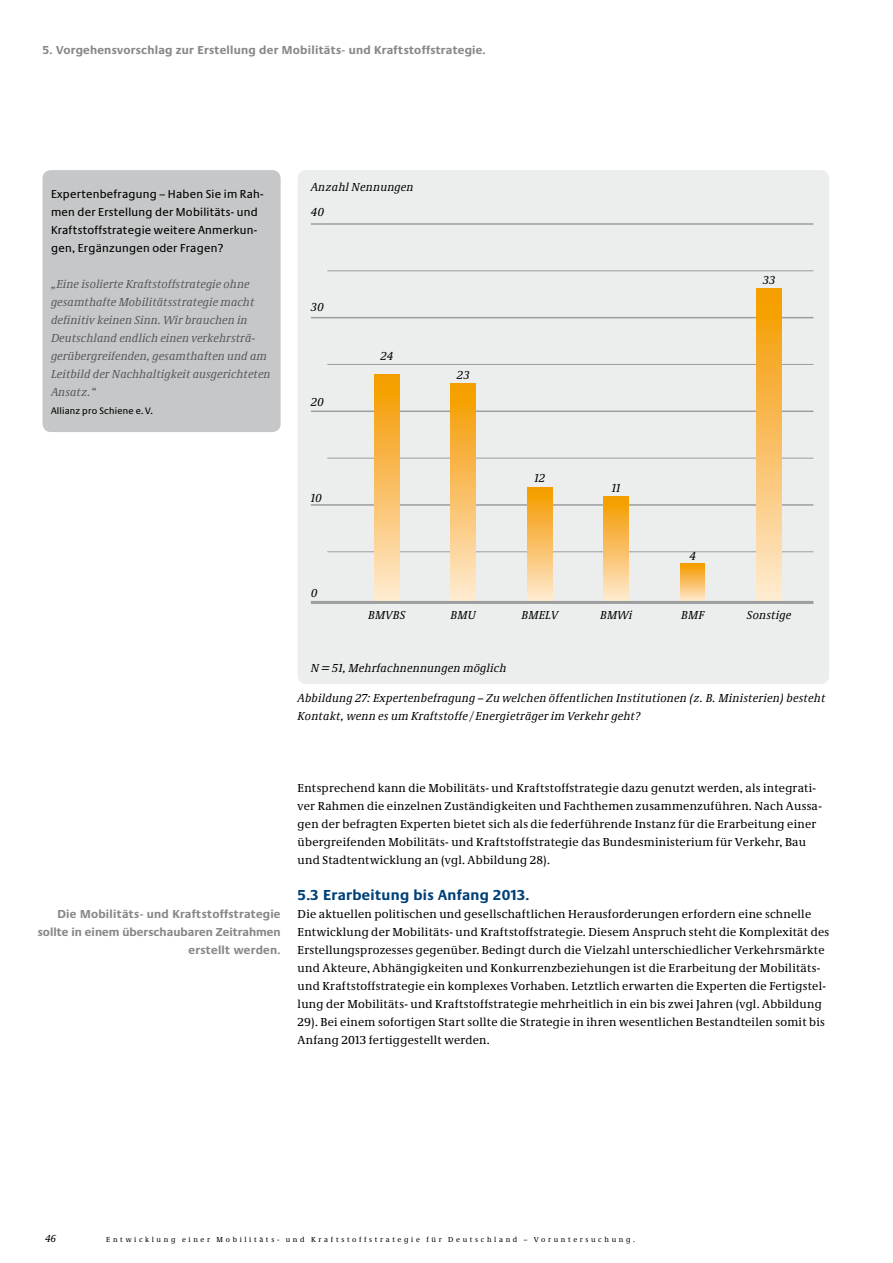
<style>
.page{position:relative;width:893px;height:1263px;background:#fff}
.page>*{position:absolute;margin:0;border:0;box-sizing:border-box;transform-origin:0 0}
.t1{font:700 15px "Neue Praxis";letter-spacing:.02em;color:#004178}
.t2{font:12px/18px "Neue Demos";letter-spacing:.02em;color:#000}
.t3{font:italic 12px/18px "Neue Demos";letter-spacing:.02em;color:#000}
.t4{font:italic 12px/18px "Neue Demos";letter-spacing:.01em;color:#58585a}
.t5{font:700 12px/18px "Neue Praxis";letter-spacing:.02em;color:#87888a;text-align:right}
.t6{font:12px/18px "Neue Praxis";letter-spacing:.02em;color:#000}
.t7{font:italic 10.5px "Neue Demos";color:#000}
.t8{font:9.75px "Neue Praxis";letter-spacing:.02em;color:#000}
.t9{font:7.5px "Neue Demos";letter-spacing:.35em;color:#000}
</style>
<div class="page">
<div style="left:298px;top:170px;width:531px;height:514px;background:#eceded;border-radius:9px"></div>
<hr style="left:311px;top:504px;width:502px;height:2px;background:#9c9e9f">
<hr style="left:327px;top:551px;width:486px;height:1px;background:#9c9e9f">
<hr style="left:327px;top:458px;width:486px;height:1px;background:#9c9e9f">
<hr style="left:311px;top:410px;width:502px;height:2px;background:#9c9e9f">
<hr style="left:327px;top:271px;width:486px;height:1px;background:#9c9e9f">
<hr style="left:311px;top:317px;width:502px;height:1px;background:#9c9e9f">
<hr style="left:311px;top:223px;width:502px;height:2px;background:#9c9e9f">
<hr style="left:327px;top:364px;width:486px;height:1px;background:#9c9e9f">
<div style="left:374px;top:374px;width:25px;height:227px;background:linear-gradient(to bottom,#f49900,#ffe9d1)"></div>
<div style="left:527px;top:487px;width:25px;height:114px;background:linear-gradient(to bottom,#f49800,#ffe8ce)"></div>
<div style="left:680px;top:563px;width:25px;height:38px;background:linear-gradient(to bottom,#f49800,#fee4c6)"></div>
<div style="left:451px;top:383px;width:25px;height:218px;background:linear-gradient(to bottom,#f49900,#ffe8d0)"></div>
<div style="left:604px;top:496px;width:24px;height:105px;background:linear-gradient(to bottom,#f49800,#ffe8d0)"></div>
<div style="left:757px;top:289px;width:24px;height:312px;background:linear-gradient(to bottom,#f49900,#ffe9d1)"></div>
<hr style="left:311px;top:601px;width:502px;height:3px;background:#9c9e9f">
<div style="left:43px;top:170px;width:238px;height:262px;background:#c6c7c8;border-radius:9px"></div>
<p class="t5" style="left:43px;top:41px;width:445px">5. Vorgehensvorschlag zur Erstellung der Mobilitäts- und Kraftstoffstrategie.</p>
<p class="t6" style="left:51px;top:185px;width:214px">Expertenbefragung – Haben Sie im Rah&shy;men der Erstellung der Mobilitäts- und Kraftstoffstrategie weitere Anmerkun&shy;gen, Ergänzungen oder Fragen?</p>
<p class="t4" style="left:51px;top:275px;width:221px">„Eine isolierte Kraftstoffstrategie ohne gesamthafte Mobilitätsstrategie macht definitiv keinen Sinn. Wir brauchen in Deutschland endlich einen verkehrsträ&shy;gerübergreifenden, gesamthaften und am Leitbild der Nachhaltigkeit ausgerichteten Ansatz.“</p>
<p class="t8" style="left:51px;top:405px;width:103px">Allianz pro Schiene e. V.</p>
<p class="t3" style="left:311px;top:178px;width:104px">Anzahl Nennungen</p>
<p class="t3" style="left:311px;top:203px;width:15px">40</p>
<p class="t3" style="left:311px;top:298px;width:14px">30</p>
<p class="t3" style="left:311px;top:393px;width:15px">20</p>
<p class="t3" style="left:311px;top:488px;width:13px">10</p>
<p class="t3" style="left:380px;top:347px;width:14px">24</p>
<p class="t3" style="left:457px;top:365px;width:14px">23</p>
<p class="t3" style="left:534px;top:469px;width:12px">12</p>
<p class="t3" style="left:311px;top:583px;width:8px">0</p>
<p class="t3" style="left:368px;top:605px;width:39px">BMVBS</p>
<p class="t3" style="left:451px;top:605px;width:27px">BMU</p>
<p class="t3" style="left:521px;top:605px;width:38px">BMELV</p>
<p class="t3" style="left:311px;top:659px;width:197px">N = 51, Mehrfachnennungen möglich</p>
<p class="t3" style="left:612px;top:479px;width:10px">11</p>
<p class="t3" style="left:600px;top:605px;width:34px">BMWi</p>
<p class="t3" style="left:763px;top:271px;width:14px">33</p>
<p class="t3" style="left:689px;top:547px;width:8px">4</p>
<p class="t3" style="left:681px;top:605px;width:25px">BMF</p>
<p class="t3" style="left:747px;top:605px;width:46px">Sonstige</p>
<p class="t3" style="left:298px;top:689px;width:529px">Abbildung 27: Expertenbefragung – Zu welchen öffentlichen Institutionen (z. B. Ministerien) besteht<br>Kontakt, wenn es um Kraftstoffe / Energieträger im Verkehr geht?</p>
<p class="t5" style="left:38px;top:905px;width:244px">Die Mobilitäts- und Kraftstoffstrategie sollte in einem überschaubaren Zeitrahmen erstellt werden.</p>
<p class="t2" style="left:298px;top:779px;width:526px">Entsprechend kann die Mobilitäts- und Kraftstoffstrategie dazu genutzt werden, als integrati&shy;ver Rahmen die einzelnen Zuständigkeiten und Fachthemen zusammenzuführen. Nach Aussa&shy;gen der befragten Experten bietet sich als die federführende Instanz für die Erarbeitung einer übergreifenden Mobilitäts- und Kraftstoffstrategie das Bundesministerium für Verkehr, Bau und Stadtentwicklung an (vgl. Abbildung 28).</p>
<p class="t1" style="left:298px;top:886px;width:233px">5.3 Erarbeitung bis Anfang 2013.</p>
<p class="t2" style="left:298px;top:905px;width:533px">Die aktuellen politischen und gesellschaftlichen Herausforderungen erfordern eine schnelle Entwicklung der Mobilitäts- und Kraftstoffstrategie. Diesem Anspruch steht die Komplexität des Erstellungsprozesses gegenüber. Bedingt durch die Vielzahl unterschiedlicher Verkehrsmärkte und Akteure, Abhängigkeiten und Konkurrenzbeziehungen ist die Erarbeitung der Mobilitäts&shy;und Kraftstoffstrategie ein komplexes Vorhaben. Letztlich erwarten die Experten die Fertigstel&shy;lung der Mobilitäts- und Kraftstoffstrategie mehrheitlich in ein bis zwei Jahren (vgl. Abbildung 29). Bei einem sofortigen Start sollte die Strategie in ihren wesentlichen Bestandteilen somit bis Anfang 2013 fertiggestellt werden.</p>
<p class="t7" style="left:45px;top:1232px;width:13px">46</p>
<p class="t9" style="left:106px;top:1235px;width:530px">Entwicklung einer Mobilitäts- und Kraftstoffstrategie für Deutschland – Voruntersuchung.</p>
</div>
